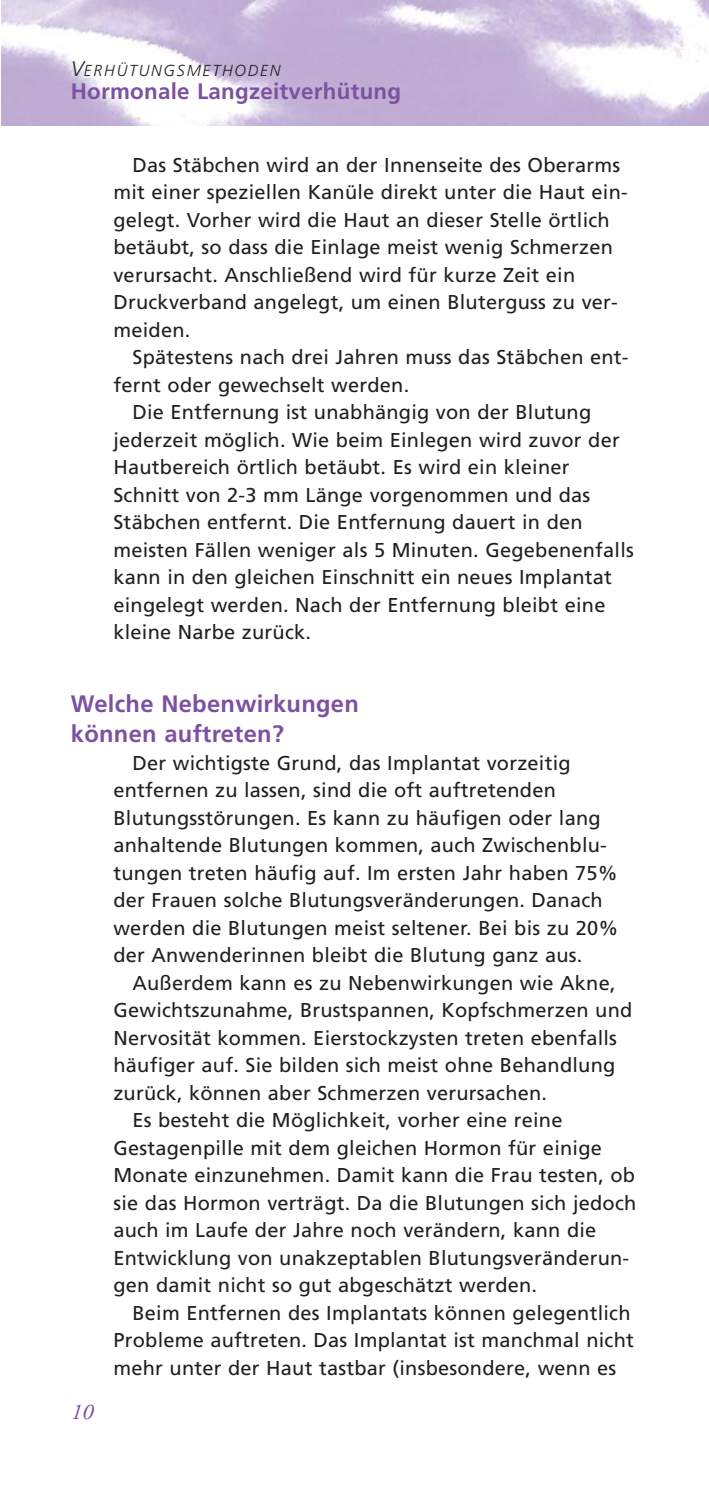
<style>
.page{position:relative;width:709px;height:1489px;background:#fff}
.page>*{position:absolute;margin:0;border:0;box-sizing:border-box;transform-origin:0 0}
.t1{font:700 23.75px/30px "Frutiger";letter-spacing:.01em;color:#7c51a1}
.t2{font:italic 22.5px "Adobe Garamond";color:#7c51a1}
.t3{font:700 22.25px "Frutiger";letter-spacing:.01em;color:#7c51a1}
.t4{font:20px/27.5px "Frutiger";letter-spacing:.01em;color:#231f20}
.t5{font:italic 300 16px "Frutiger";letter-spacing:.11em;color:#231f20}
.s1{font-size:21.25px}
</style>
<div class="page">
<img style="left:1px;top:1px;width:708px;height:125px">
<p class="t5" style="left:71px;top:64px;width:211px"><span class="s1">V</span>ERHÜTUNGSMETHODEN</p>
<p class="t3" style="left:71px;top:82px;width:332px">Hormonale Langzeitverhütung</p>
<p class="t4" style="left:113px;top:152px;width:516px;text-indent:19px">Das Stäbchen wird an der Innenseite des Oberarms mit einer speziellen Kanüle direkt unter die Haut ein&shy;gelegt. Vorher wird die Haut an dieser Stelle örtlich betäubt, so dass die Einlage meist wenig Schmerzen verursacht. Anschließend wird für kurze Zeit ein Druckverband angelegt, um einen Bluterguss zu ver&shy;meiden.</p>
<p class="t4" style="left:132px;top:345px;width:497px">Spätestens nach drei Jahren muss das Stäbchen ent-</p>
<p class="t4" style="left:113px;top:372px;width:297px">fernt oder gewechselt werden.</p>
<p class="t4" style="left:132px;top:400px;width:460px">Die Entfernung ist unabhängig von der Blutung</p>
<p class="t4" style="left:113px;top:427px;width:508px">jederzeit möglich. Wie beim Einlegen wird zuvor der</p>
<p class="t4" style="left:113px;top:455px;width:458px">Hautbereich örtlich betäubt. Es wird ein kleiner</p>
<p class="t4" style="left:113px;top:482px;width:478px">Schnitt von 2-3 mm Länge vorgenommen und das</p>
<p class="t4" style="left:113px;top:510px;width:471px">Stäbchen entfernt. Die Entfernung dauert in den</p>
<p class="t4" style="left:113px;top:537px;width:522px">meisten Fällen weniger als 5 Minuten. Gegebenenfalls</p>
<p class="t4" style="left:113px;top:565px;width:500px">kann in den gleichen Einschnitt ein neues Implantat</p>
<p class="t4" style="left:113px;top:592px;width:493px">eingelegt werden. Nach der Entfernung bleibt eine</p>
<p class="t4" style="left:113px;top:620px;width:199px">kleine Narbe zurück.</p>
<p class="t1" style="left:71px;top:690px;width:289px">Welche Nebenwirkungen können auftreten?</p>
<p class="t4" style="left:113px;top:750px;width:506px;text-indent:19px">Der wichtigste Grund, das Implantat vorzeitig entfernen zu lassen, sind die oft auftretenden Blutungsstörungen. Es kann zu häufigen oder lang anhaltende Blutungen kommen, auch Zwischenblu&shy;tungen treten häufig auf. Im ersten Jahr haben 75% der Frauen solche Blutungsveränderungen. Danach werden die Blutungen meist seltener. Bei bis zu 20% der Anwenderinnen bleibt die Blutung ganz aus.</p>
<p class="t4" style="left:132px;top:970px;width:484px">Außerdem kann es zu Nebenwirkungen wie Akne,</p>
<p class="t4" style="left:113px;top:997px;width:520px">Gewichtszunahme, Brustspannen, Kopfschmerzen und</p>
<p class="t4" style="left:113px;top:1025px;width:505px">Nervosität kommen. Eierstockzysten treten ebenfalls</p>
<p class="t4" style="left:113px;top:1052px;width:503px">häufiger auf. Sie bilden sich meist ohne Behandlung</p>
<p class="t4" style="left:113px;top:1080px;width:435px">zurück, können aber Schmerzen verursachen.</p>
<p class="t4" style="left:132px;top:1107px;width:431px">Es besteht die Möglichkeit, vorher eine reine</p>
<p class="t4" style="left:113px;top:1135px;width:490px">Gestagenpille mit dem gleichen Hormon für einige</p>
<p class="t4" style="left:113px;top:1162px;width:523px">Monate einzunehmen. Damit kann die Frau testen, ob</p>
<p class="t4" style="left:113px;top:1190px;width:524px">sie das Hormon verträgt. Da die Blutungen sich jedoch</p>
<p class="t4" style="left:113px;top:1217px;width:484px">auch im Laufe der Jahre noch verändern, kann die</p>
<p class="t4" style="left:113px;top:1245px;width:517px">Entwicklung von unakzeptablen Blutungsveränderun-</p>
<p class="t4" style="left:113px;top:1272px;width:425px">gen damit nicht so gut abgeschätzt werden.</p>
<p class="t4" style="left:132px;top:1300px;width:499px">Beim Entfernen des Implantats können gelegentlich</p>
<p class="t4" style="left:113px;top:1327px;width:522px">Probleme auftreten. Das Implantat ist manchmal nicht</p>
<p class="t4" style="left:113px;top:1355px;width:504px">mehr unter der Haut tastbar (insbesondere, wenn es</p>
<p class="t2" style="left:71px;top:1402px;width:24px">10</p>
</div>
